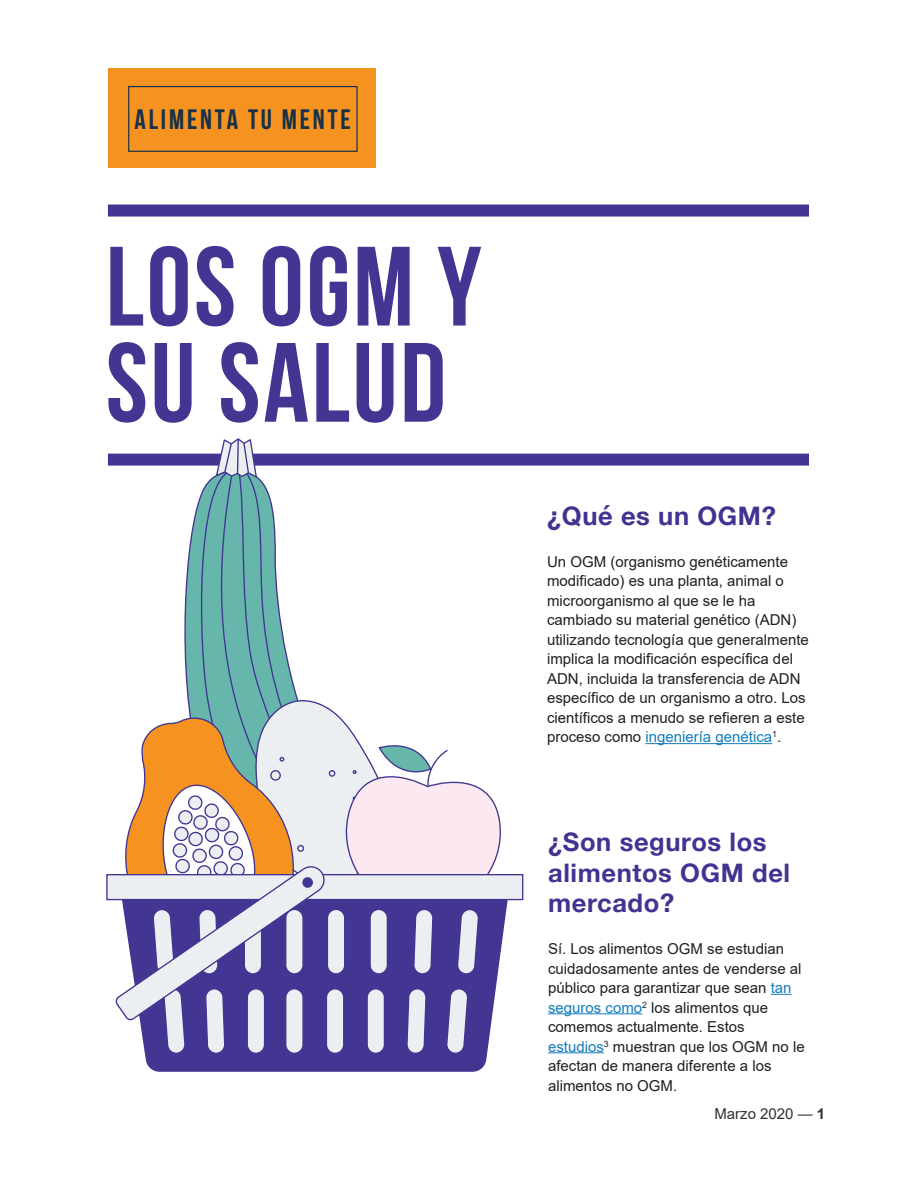
<style>
.page{position:relative;width:918px;height:1188px;background:#fff}
.page>*{position:absolute;margin:0;border:0;box-sizing:border-box;transform-origin:0 0}
.t1{font:700 112.5px/96.1px "Bebas Neue";letter-spacing:.025em;color:#433592}
.t2{font:700 28.05px "Bebas Neue";letter-spacing:.1em;color:#163149}
.t3{font:700 25.5px/30.6px "Helvetica Neue";letter-spacing:.025em;color:#423392}
.t4{font:15px/19.5px "Arial";color:#211e1e}
.t5{font:15px "Arial";color:#313232}
.s1{color:#137cbc}
.s2{font-weight:700}
</style>
<div class="page">
<svg style="left:771px;top:994px;width:21px;height:1px"></svg>
<hr style="left:548px;top:1013px;width:94px;height:1px;background:#137cbc">
<hr style="left:548px;top:1052px;width:56px;height:1px;background:#137cbc">
<div style="left:108px;top:69px;width:268px;height:99px;background:#f69220"></div>
<div style="left:128px;top:86px;width:230px;height:66px;border:1px solid #163149"></div>
<div style="left:108px;top:205px;width:701px;height:12px;background:#433592"></div>
<div style="left:108px;top:454px;width:701px;height:12px;background:#433592"></div>
<hr style="left:645px;top:743px;width:127px;height:1px;background:#137cbc">
<svg style="left:145px;top:900px;width:364px;height:172px;background:#574b9d"></svg>
<div style="left:106px;top:874px;width:417px;height:26px;background:#ebeff2;border:1px solid #433592"></div>
<svg style="left:114px;top:438px;width:394px;height:617px"></svg>
<div style="left:303px;top:878px;width:9px;height:9px;background:#433592;border-radius:50%"></div>
<div style="left:302px;top:877px;width:11px;height:11px;border:1px solid #433592;border-radius:50%"></div>
<p class="t2" style="left:134px;top:104px;width:218px">ALIMENTA TU MENTE</p>
<h1 class="t1" style="left:106px;top:237px;width:377px">LOS OGM Y<br>SU SALUD</h1>
<h2 class="t3" style="left:547px;top:501px;width:230px">¿Qué es un OGM?</h2>
<p class="t4" style="left:547px;top:552px;width:263px">Un OGM (organismo genéticamente modificado) es una planta, animal o microorganismo al que se le ha cambiado su material genético (ADN) utilizando tecnología que generalmente implica la modificación específica del ADN, incluida la transferencia de ADN específico de un organismo a otro. Los científicos a menudo se refieren a este proceso como <span class="s1">ingeniería genética</span><sup>1</sup>.</p>
<h2 class="t3" style="left:548px;top:827px;width:244px">¿Son seguros los alimentos OGM del mercado?</h2>
<p class="t4" style="left:548px;top:939px;width:258px">Sí. Los alimentos OGM se estudian cuidadosamente antes de venderse al público para garantizar que sean <span class="s1">tan seguros como</span><sup>2</sup> los alimentos que comemos actualmente. Estos <span class="s1">estudios</span><sup>3</sup> muestran que los OGM no le afectan de manera diferente a los alimentos no OGM.</p>
<p class="t5" style="left:714px;top:1104px;width:112px">Marzo 2020 — <span class="s2">1</span></p>
</div>
